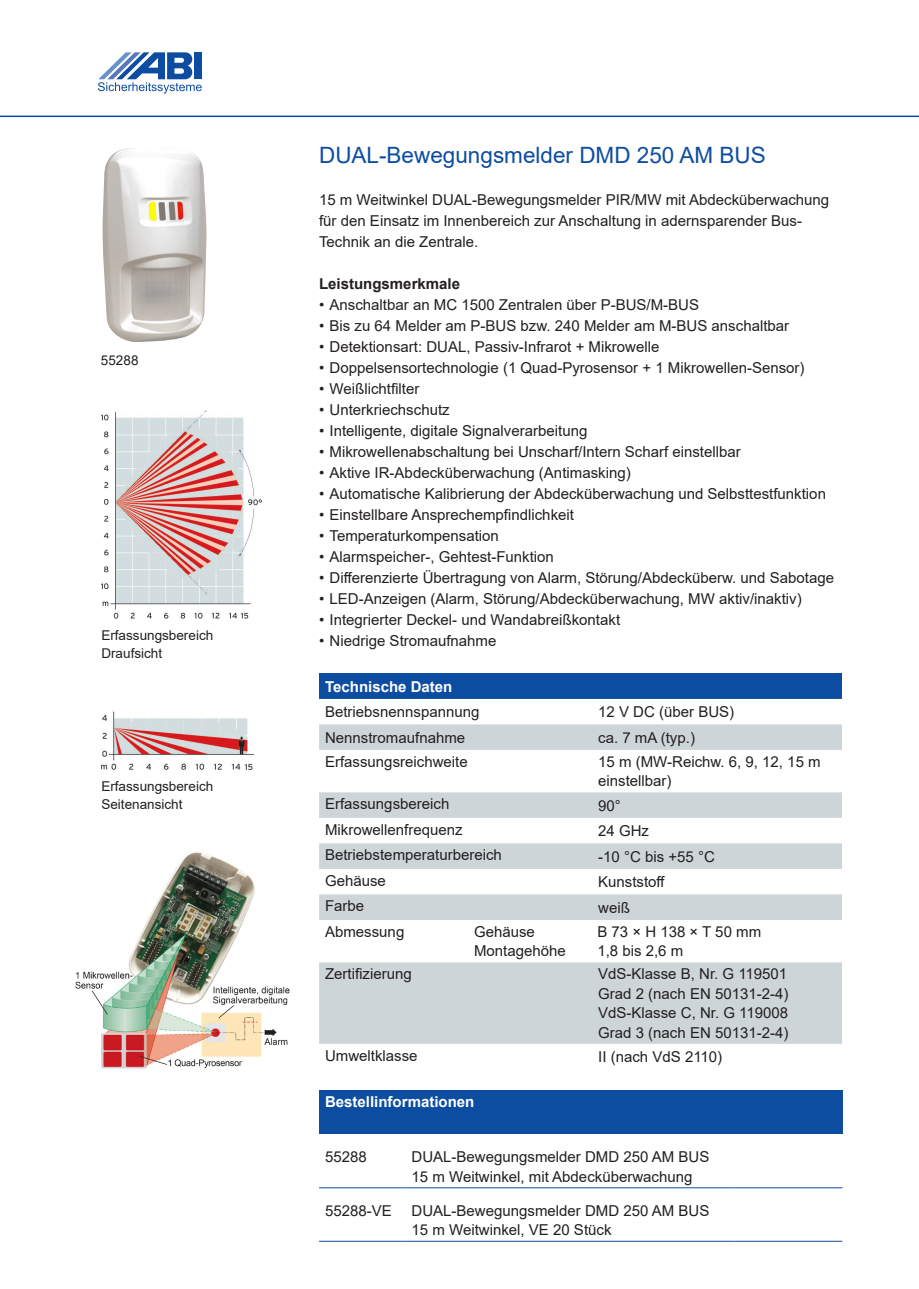
<style>
.page{position:relative;width:919px;height:1289px;background:#fff}
.page>*{position:absolute;margin:0;border:0;box-sizing:border-box;transform-origin:0 0}
.Überschrift_blau_mW{font:22.5px "Arial";color:#0d4da1}
.Fließtext{font:15px "Arial";color:#231f20}
.Technische_Daten_Inh{font:15px/19.5px "Arial";color:#231f20}
.Bestellinfos_Zeile1{font:15px "Arial";color:#231f20}
.Bestellinfos_Zeile2{font:15px "Arial";color:#231f20}
.Überschrift_Bestelli{font:700 15px "Arial";color:#fff}
.Überschrift_schwarz{font:700 15px "Arial";color:#231f20}
.Überschrift{font:700 15px "Arial";color:#fff}
.Artikelnummer{font:15px "Arial";color:#231f20}
.Bildunterschrift{font:13.5px/18px "Arial";color:#231f20}
</style>
<div class="page">
<hr style="left:0;top:116px;width:918px;height:1px;background:#0d4da1">
<svg style="left:98px;top:52px;width:104px;height:42px"></svg>
<div style="left:319px;top:673px;width:522px;height:26px;background:#0d4da1"></div>
<svg style="left:319px;top:724px;width:522px;height:319px;fill:#ced5d9"></svg>
<div style="left:319px;top:1090px;width:523px;height:44px;background:#0d4da1"></div>
<hr style="left:319px;top:1187px;width:86px;height:1px;background:#0d4da1">
<hr style="left:405px;top:1187px;width:329px;height:1px;background:#0d4da1">
<hr style="left:734px;top:1187px;width:108px;height:1px;background:#0d4da1">
<hr style="left:319px;top:1240px;width:86px;height:1px;background:#0d4da1">
<hr style="left:405px;top:1240px;width:329px;height:1px;background:#0d4da1">
<hr style="left:734px;top:1240px;width:108px;height:1px;background:#0d4da1">
<img style="left:102px;top:711px;width:151px;height:59px">
<img style="left:102px;top:148px;width:105px;height:194px">
<img style="left:76px;top:852px;width:213px;height:216px">
<img style="left:101px;top:410px;width:161px;height:209px">
<p class="Bildunterschrift" style="left:101px;top:351px;width:39px">55288</p>
<p class="Bildunterschrift" style="left:101px;top:626px;width:113px">Erfassungsbereich<br>Draufsicht</p>
<p class="Bildunterschrift" style="left:101px;top:777px;width:113px">Erfassungsbereich<br>Seitenansicht</p>
<p class="Überschrift_blau_mW" style="left:319px;top:140px;width:448px">DUAL-Bewegungsmelder DMD 250 AM BUS</p>
<p class="Fließtext" style="left:319px;top:189px;width:511px">15 m Weitwinkel DUAL-Bewegungsmelder PIR/MW mit Abdecküberwachung</p>
<p class="Fließtext" style="left:319px;top:210px;width:484px">für den Einsatz im Innenbereich zur Anschaltung in adernsparender Bus-</p>
<p class="Fließtext" style="left:319px;top:231px;width:161px">Technik an die Zentrale.</p>
<p class="Überschrift_schwarz" style="left:319px;top:273px;width:142px">Leistungsmerkmale</p>
<p class="Fließtext" style="left:319px;top:294px;width:381px">• Anschaltbar an MC 1500 Zentralen über P-BUS/M-BUS</p>
<p class="Fließtext" style="left:319px;top:315px;width:471px">• Bis zu 64 Melder am P-BUS bzw. 240 Melder am M-BUS anschaltbar</p>
<p class="Fließtext" style="left:319px;top:336px;width:342px">• Detektionsart: DUAL, Passiv-Infrarot + Mikrowelle</p>
<p class="Fließtext" style="left:319px;top:357px;width:487px">• Doppelsensortechnologie (1 Quad-Pyrosensor + 1 Mikrowellen-Sensor)</p>
<p class="Fließtext" style="left:319px;top:378px;width:102px">• Weißlichtfilter</p>
<p class="Fließtext" style="left:319px;top:399px;width:132px">• Unterkriechschutz</p>
<p class="Fließtext" style="left:319px;top:420px;width:270px">• Intelligente, digitale Signalverarbeitung</p>
<p class="Fließtext" style="left:319px;top:441px;width:423px">• Mikrowellenabschaltung bei Unscharf/Intern Scharf einstellbar</p>
<p class="Fließtext" style="left:319px;top:462px;width:313px">• Aktive IR-Abdecküberwachung (Antimasking)</p>
<p class="Fließtext" style="left:319px;top:483px;width:508px">• Automatische Kalibrierung der Abdecküberwachung und Selbsttestfunktion</p>
<p class="Fließtext" style="left:319px;top:504px;width:256px">• Einstellbare Ansprechempfindlichkeit</p>
<p class="Fließtext" style="left:319px;top:525px;width:181px">• Temperaturkompensation</p>
<p class="Fließtext" style="left:319px;top:546px;width:236px">• Alarmspeicher-, Gehtest-Funktion</p>
<p class="Fließtext" style="left:319px;top:567px;width:516px">• Differenzierte Übertragung von Alarm, Störung/Abdecküberw. und Sabotage</p>
<p class="Fließtext" style="left:319px;top:588px;width:484px">• LED-Anzeigen (Alarm, Störung/Abdecküberwachung, MW aktiv/inaktiv)</p>
<p class="Fließtext" style="left:319px;top:609px;width:302px">• Integrierter Deckel- und Wandabreißkontakt</p>
<p class="Fließtext" style="left:319px;top:630px;width:179px">• Niedrige Stromaufnahme</p>
<p class="Überschrift" style="left:325px;top:675px;width:129px">Technische Daten</p>
<p class="Technische_Daten_Inh" style="left:325px;top:702px;width:156px">Betriebsnennspannung</p>
<p class="Technische_Daten_Inh" style="left:598px;top:702px;width:137px">12 V DC (über BUS)</p>
<p class="Technische_Daten_Inh" style="left:325px;top:727px;width:142px">Nennstromaufnahme</p>
<p class="Technische_Daten_Inh" style="left:598px;top:727px;width:98px">ca. 7 mA (typ.)</p>
<p class="Technische_Daten_Inh" style="left:325px;top:751px;width:144px">Erfassungsreichweite</p>
<p class="Technische_Daten_Inh" style="left:598px;top:751px;width:224px">15 m (MW-Reichw. 6, 9, 12, 15 m einstellbar)</p>
<p class="Technische_Daten_Inh" style="left:325px;top:794px;width:126px">Erfassungsbereich</p>
<p class="Technische_Daten_Inh" style="left:598px;top:795px;width:24px">90°</p>
<p class="Technische_Daten_Inh" style="left:325px;top:819px;width:139px">Mikrowellenfrequenz</p>
<p class="Technische_Daten_Inh" style="left:598px;top:821px;width:52px">24 GHz</p>
<p class="Technische_Daten_Inh" style="left:325px;top:845px;width:178px">Betriebstemperaturbereich</p>
<p class="Technische_Daten_Inh" style="left:598px;top:846px;width:118px">-10 °C bis +55 °C</p>
<p class="Technische_Daten_Inh" style="left:325px;top:870px;width:62px">Gehäuse</p>
<p class="Technische_Daten_Inh" style="left:598px;top:872px;width:68px">Kunststoff</p>
<p class="Technische_Daten_Inh" style="left:325px;top:896px;width:41px">Farbe</p>
<p class="Technische_Daten_Inh" style="left:598px;top:897px;width:33px">weiß</p>
<p class="Technische_Daten_Inh" style="left:325px;top:921px;width:81px">Abmessung</p>
<p class="Technische_Daten_Inh" style="left:474px;top:921px;width:62px">Gehäuse</p>
<p class="Technische_Daten_Inh" style="left:597px;top:921px;width:165px">B 73 × H 138 × T 50 mm</p>
<p class="Technische_Daten_Inh" style="left:474px;top:941px;width:93px">Montagehöhe</p>
<p class="Technische_Daten_Inh" style="left:597px;top:941px;width:87px">1,8 bis 2,6 m</p>
<p class="Technische_Daten_Inh" style="left:325px;top:964px;width:88px">Zertifizierung</p>
<p class="Technische_Daten_Inh" style="left:598px;top:964px;width:190px">VdS-Klasse B, Nr. G 119501</p>
<p class="Technische_Daten_Inh" style="left:598px;top:983px;width:192px">Grad 2 (nach EN 50131-2-4)<br>VdS-Klasse C, Nr. G 119008</p>
<p class="Technische_Daten_Inh" style="left:598px;top:1022px;width:192px">Grad 3 (nach EN 50131-2-4)</p>
<p class="Technische_Daten_Inh" style="left:325px;top:1045px;width:94px">Umweltklasse</p>
<p class="Technische_Daten_Inh" style="left:598px;top:1046px;width:125px">II (nach VdS 2110)</p>
<p class="Überschrift_Bestelli" style="left:325px;top:1091px;width:151px">Bestellinformationen</p>
<p class="Artikelnummer" style="left:325px;top:1146px;width:43px">55288</p>
<p class="Bestellinfos_Zeile1" style="left:411px;top:1146px;width:299px">DUAL-Bewegungsmelder DMD 250 AM BUS</p>
<p class="Bestellinfos_Zeile2" style="left:411px;top:1166px;width:282px">15 m Weitwinkel, mit Abdecküberwachung</p>
<p class="Artikelnummer" style="left:325px;top:1200px;width:68px">55288-VE</p>
<p class="Bestellinfos_Zeile1" style="left:411px;top:1200px;width:299px">DUAL-Bewegungsmelder DMD 250 AM BUS</p>
<p class="Bestellinfos_Zeile2" style="left:411px;top:1219px;width:201px">15 m Weitwinkel, VE 20 Stück</p>
</div>
